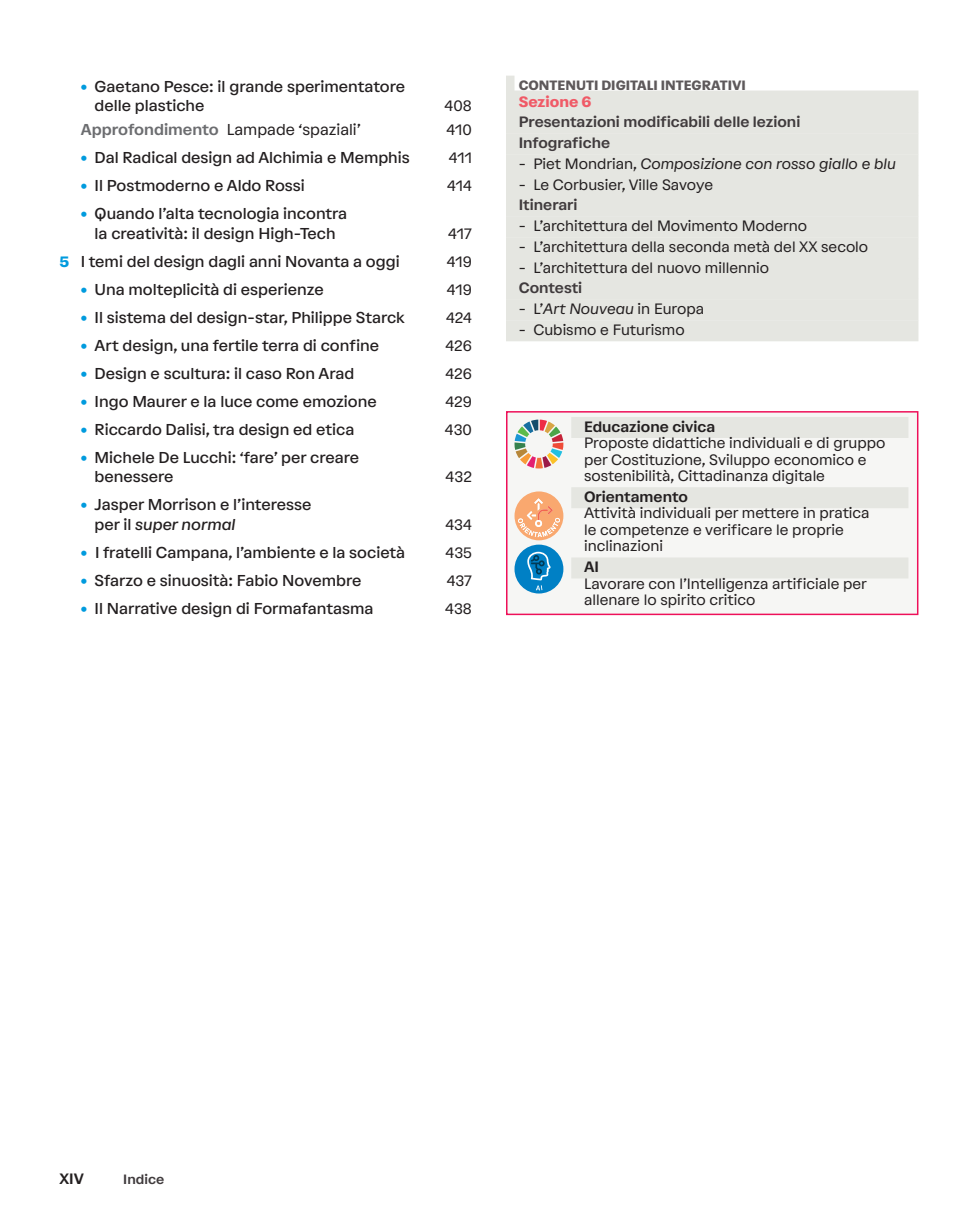
<style>
.page{position:relative;width:978px;height:1212px;background:#fff}
.page>*{position:absolute;margin:0;border:0;box-sizing:border-box;transform-origin:0 0}
.t1{font:500 15.75px/19.5px "Atak";color:#231f20}
.t2{font:15.75px "Atak";color:#231f20}
.t3{font:15px/16.5px "Atak";color:#231f20}
.t4{font:600 15px/20.7px "Atak";color:#403b3d}
.t5{font:italic 15px "Atak";color:#231f20}
.t6{font:600 15px "Atak";color:#231f20}
.t7{font:700 15px "Atak";color:#f05a67}
.t8{font:700 13.5px "Atak";color:#5e595b}
.t9{font:600 13.5px "Atak";color:#403b3d}
.s1{font-weight:700;font-size:15px;color:#009bde}
.s2{font-weight:600;color:#6c6d70}
.s3{font-style:italic}
.s4{font-style:normal}
</style>
<div class="page">
<div style="left:506px;top:76px;width:8px;height:21px;background:#e5e6e1"></div>
<div style="left:506px;top:90px;width:412px;height:23px;background:#e5e6e1"></div>
<div style="left:506px;top:113px;width:412px;height:21px;background:#e5e6e1"></div>
<div style="left:506px;top:133px;width:412px;height:21px;background:#e5e6e1"></div>
<div style="left:506px;top:154px;width:412px;height:21px;background:#e5e6e1"></div>
<div style="left:506px;top:175px;width:412px;height:21px;background:#e5e6e1"></div>
<div style="left:506px;top:196px;width:412px;height:21px;background:#e5e6e1"></div>
<div style="left:506px;top:217px;width:412px;height:21px;background:#e5e6e1"></div>
<div style="left:506px;top:237px;width:412px;height:21px;background:#e5e6e1"></div>
<div style="left:506px;top:258px;width:412px;height:21px;background:#e5e6e1"></div>
<div style="left:506px;top:279px;width:412px;height:21px;background:#e5e6e1"></div>
<div style="left:506px;top:300px;width:412px;height:21px;background:#e5e6e1"></div>
<div style="left:506px;top:320px;width:412px;height:21px;background:#e5e6e1"></div>
<div style="left:507px;top:412px;width:411px;height:202px;background:#f6f6f4"></div>
<div style="left:571px;top:417px;width:337px;height:21px;background:#e5e6e1"></div>
<div style="left:571px;top:487px;width:337px;height:21px;background:#e5e6e1"></div>
<div style="left:571px;top:557px;width:337px;height:21px;background:#e5e6e1"></div>
<div style="left:506px;top:411px;width:412px;height:204px;border:2px solid #ee1059"></div>
<svg style="left:514px;top:491px;width:49px;height:49px"></svg>
<div style="left:514px;top:545px;width:49px;height:48px;background:#0080c5;border-radius:50%"></div>
<svg style="left:527px;top:552px;width:24px;height:38px"></svg>
<svg style="left:514px;top:420px;width:49px;height:48px"></svg>
<p class="t1" style="left:95px;top:76px;width:312px;text-indent:-14px"><span class="s1">•</span> Gaetano Pesce: il grande sperimentatore delle plastiche</p>
<p class="t3" style="left:445px;top:98px;width:29px">408</p>
<p class="t2" style="left:81px;top:119px;width:282px"><span class="s2">Approfondimento</span> Lampade ‘spaziali’</p>
<p class="t3" style="left:447px;top:121px;width:27px">410</p>
<p class="t1" style="left:81px;top:148px;width:331px"><span class="s1">•</span> Dal Radical design ad Alchimia e Memphis</p>
<p class="t3" style="left:449px;top:149px;width:25px">411</p>
<p class="t1" style="left:81px;top:176px;width:226px"><span class="s1">•</span> Il Postmoderno e Aldo Rossi</p>
<p class="t3" style="left:447px;top:177px;width:26px">414</p>
<p class="t1" style="left:81px;top:204px;width:268px;text-align:center"><span class="s1">•</span> Quando l’alta tecnologia incontra la creatività: il design High-Tech</p>
<p class="t3" style="left:448px;top:225px;width:25px">417</p>
<p class="t1" style="left:60px;top:251px;width:342px"><span class="s1">5</span> I temi del design dagli anni Novanta a oggi</p>
<p class="t3" style="left:447px;top:253px;width:27px">419</p>
<p class="t1" style="left:81px;top:279px;width:244px"><span class="s1">•</span> Una molteplicità di esperienze</p>
<p class="t3" style="left:447px;top:281px;width:27px">419</p>
<p class="t1" style="left:81px;top:307px;width:326px"><span class="s1">•</span> Il sistema del design-star, Philippe Starck</p>
<p class="t3" style="left:446px;top:309px;width:27px">424</p>
<p class="t1" style="left:81px;top:335px;width:300px"><span class="s1">•</span> Art design, una fertile terra di confine</p>
<p class="t3" style="left:445px;top:337px;width:28px">426</p>
<p class="t1" style="left:81px;top:363px;width:275px"><span class="s1">•</span> Design e scultura: il caso Ron Arad</p>
<p class="t3" style="left:445px;top:365px;width:28px">426</p>
<p class="t1" style="left:81px;top:391px;width:297px"><span class="s1">•</span> Ingo Maurer e la luce come emozione</p>
<p class="t3" style="left:445px;top:393px;width:28px">429</p>
<p class="t1" style="left:81px;top:419px;width:275px"><span class="s1">•</span> Riccardo Dalisi, tra design ed etica</p>
<p class="t3" style="left:445px;top:421px;width:29px">430</p>
<p class="t1" style="left:95px;top:447px;width:266px;text-indent:-14px"><span class="s1">•</span> Michele De Lucchi: ‘fare’ per creare benessere</p>
<p class="t3" style="left:446px;top:468px;width:28px">432</p>
<p class="t1" style="left:95px;top:495px;width:218px;text-indent:-14px"><span class="s1">•</span> Jasper Morrison e l’interesse per il <span class="s3">super normal</span></p>
<p class="t3" style="left:445px;top:516px;width:28px">434</p>
<p class="t1" style="left:81px;top:542px;width:326px"><span class="s1">•</span> I fratelli Campana, l’ambiente e la società</p>
<p class="t3" style="left:445px;top:544px;width:28px">435</p>
<p class="t1" style="left:81px;top:570px;width:282px"><span class="s1">•</span> Sfarzo e sinuosità: Fabio Novembre</p>
<p class="t3" style="left:447px;top:572px;width:27px">437</p>
<p class="t1" style="left:81px;top:598px;width:294px"><span class="s1">•</span> Il Narrative design di Formafantasma</p>
<p class="t3" style="left:445px;top:600px;width:28px">438</p>
<p class="t8" style="left:519px;top:77px;width:229px">CONTENUTI DIGITALI INTEGRATIVI</p>
<p class="t7" style="left:519px;top:92px;width:74px">Sezione 6</p>
<p class="t4" style="left:519px;top:112px;width:283px">Presentazioni modificabili delle lezioni<br>Infografiche</p>
<p class="t5" style="left:519px;top:154px;width:379px"><span class="s4">- Piet Mondrian,</span> Composizione con rosso giallo e blu</p>
<p class="t3" style="left:519px;top:176px;width:196px">- Le Corbusier, Ville Savoye</p>
<p class="t4" style="left:519px;top:195px;width:60px">Itinerari</p>
<p class="t3" style="left:519px;top:217px;width:290px">- L’architettura del Movimento Moderno</p>
<p class="t3" style="left:519px;top:238px;width:351px">- L’architettura della seconda metà del XX secolo</p>
<p class="t3" style="left:519px;top:259px;width:252px">- L’architettura del nuovo millennio</p>
<p class="t4" style="left:519px;top:278px;width:65px">Contesti</p>
<p class="t3" style="left:519px;top:300px;width:187px">- L’<span class="s3">Art Nouveau</span> in Europa</p>
<p class="t3" style="left:519px;top:321px;width:167px">- Cubismo e Futurismo</p>
<p class="t6" style="left:584px;top:417px;width:133px">Educazione civica</p>
<p class="t3" style="left:584px;top:434px;width:303px">Proposte didattiche individuali e di gruppo per Costituzione, Sviluppo economico e sostenibilità, Cittadinanza digitale</p>
<p class="t6" style="left:584px;top:487px;width:105px">Orientamento</p>
<p class="t3" style="left:584px;top:505px;width:287px">Attività individuali per mettere in pratica le competenze e verificare le proprie inclinazioni</p>
<p class="t6" style="left:584px;top:557px;width:16px">AI</p>
<p class="t3" style="left:584px;top:575px;width:285px">Lavorare con l’Intelligenza artificiale per allenare lo spirito critico</p>
<p class="t6" style="left:60px;top:1168px;width:26px">XIV</p>
<p class="t9" style="left:123px;top:1170px;width:42px">Indice</p>
</div>
